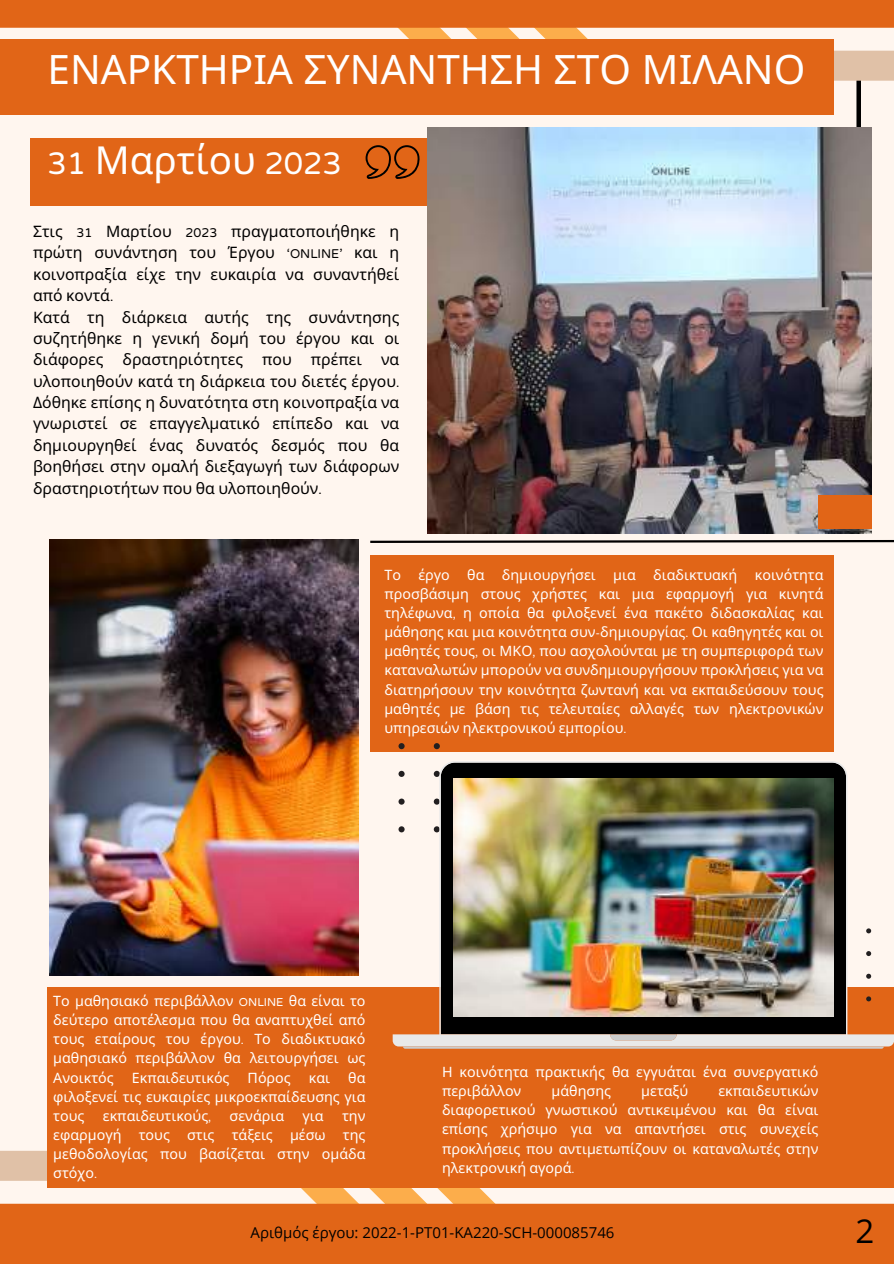
<style>
.page{position:relative;width:894px;height:1264px;background:#fff}
.page>*{position:absolute;margin:0;border:0;box-sizing:border-box;transform-origin:0 0}
.t1{font:40.5px "Noto Sans";color:#fff}
.t2{font:38.55px "Noto Sans";color:#fff}
.t3{font:33px "Open Sans";color:#000}
.t4{font:15.75px/21.3px "Noto Sans";color:#000}
.t5{font:15px "Open Sans";color:#000}
.t6{font:14.25px/19.2px "Noto Sans";color:#fff;text-align:justify}
.s1{font-family:"NTR"}
</style>
<div class="page">
<div style="left:0;top:0;width:893px;height:1263px;background:#fff6ef"></div>
<svg style="left:856px;top:82px;width:4px;height:45px"></svg>
<svg style="left:0;top:0;width:893px;height:82px"></svg>
<div style="left:0;top:39px;width:833px;height:76px;background:#e16517"></div>
<div style="left:30px;top:138px;width:499px;height:67px;background:#e16517"></div>
<img style="left:427px;top:127px;width:444px;height:406px">
<svg style="left:0;top:1150px;width:495px;height:53px"></svg>
<div style="left:0;top:1203px;width:893px;height:60px;background:#e16517"></div>
<svg style="left:365px;top:145px;width:54px;height:34px"></svg>
<div style="left:818px;top:495px;width:53px;height:33px;background:#e16517"></div>
<img style="left:49px;top:539px;width:310px;height:436px">
<div style="left:370px;top:555px;width:463px;height:197px;background:#e16517"></div>
<svg style="left:370px;top:540px;width:523px;height:3px"></svg>
<div style="left:47px;top:987px;width:846px;height:201px;background:#e16517"></div>
<svg style="left:398px;top:743px;width:42px;height:7px"></svg>
<svg style="left:392px;top:761px;width:501px;height:285px"></svg>
<svg style="left:610px;top:1034px;width:66px;height:6px"></svg>
<svg style="left:403px;top:1046px;width:480px;height:2px"></svg>
<img style="left:453px;top:778px;width:379px;height:238px">
<h1 class="t1" style="left:47px;top:41px;width:759px">ΕΝΑΡΚΤΗΡΙΑ ΣΥΝΑΝΤΗΣΗ ΣΤΟ ΜΙΛΑΝΟ</h1>
<h2 class="t2" style="left:47px;top:133px;width:296px"><span class="s1">31</span> Μαρτίου <span class="s1">2023</span></h2>
<p class="t4" style="left:33px;top:220px;width:368px">Στις <span class="s1">31</span> Μαρτίου <span class="s1">2023</span> πραγματοποιήθηκε η πρώτη συνάντηση του Έργου <span class="s1">‘ONLINE’</span> και η κοινοπραξία είχε την ευκαιρία να συναντήθεί από κοντά<span class="s1">.<br></span>Κατά τη διάρκεια αυτής της συνάντησης συζητήθηκε η γενική δομή του έργου και οι διάφορες δραστηριότητες που πρέπει να υλοποιηθούν κατά τη διάρκεια του διετές έργου<span class="s1">.<br></span>Δόθηκε επίσης η δυνατότητα στη κοινοπραξία να γνωριστεί σε επαγγελματικό επίπεδο και να δημιουργηθεί ένας δυνατός δεσμός που θα βοηθήσει στην ομαλή διεξαγωγή των διάφορων δραστηριοτήτων που θα υλοποιηθούν<span class="s1">.</span></p>
<p class="t6" style="left:384px;top:564px;width:440px">Το έργο θα δημιουργήσει μια διαδικτυακή κοινότητα προσβάσιμη στους χρήστες και μια εφαρμογή για κινητά τηλέφωνα<span class="s1">,</span> η οποία θα φιλοξενεί ένα πακέτο διδασκαλίας και μάθησης και μια κοινότητα συν<span class="s1">-</span>δημιουργίας<span class="s1">.</span> Οι καθηγητές και οι μαθητές τους<span class="s1">,</span> οι ΜΚΟ<span class="s1">,</span> που ασχολούνται με τη συμπεριφορά των καταναλωτών μπορούν να συνδημιουργήσουν προκλήσεις για να διατηρήσουν την κοινότητα ζωντανή και να εκπαιδεύσουν τους μαθητές με βάση τις τελευταίες αλλαγές των ηλεκτρονικών υπηρεσιών ηλεκτρονικού εμπορίου<span class="s1">.</span></p>
<p class="t6" style="left:53px;top:990px;width:313px">Το μαθησιακό περιβάλλον <span class="s1">ONLINE</span> θα είναι το δεύτερο αποτέλεσμα που θα αναπτυχθεί από τους εταίρους του έργου<span class="s1">.</span> Το διαδικτυακό μαθησιακό περιβάλλον θα λειτουργήσει ως Ανοικτός</p>
<p class="t6" style="left:132px;top:1067px;width:99px">Εκπαιδευτικός</p>
<p class="t6" style="left:247px;top:1067px;width:45px">Πόρος</p>
<p class="t6" style="left:309px;top:1067px;width:23px">και</p>
<p class="t6" style="left:53px;top:1067px;width:313px;text-indent:295px">θα φιλοξενεί τις ευκαιρίες μικροεκπαίδευσης για τους</p>
<p class="t6" style="left:103px;top:1105px;width:110px">εκπαιδευτικούς<span class="s1">,</span></p>
<p class="t6" style="left:229px;top:1105px;width:56px">σενάρια</p>
<p class="t6" style="left:302px;top:1105px;width:23px">για</p>
<p class="t6" style="left:53px;top:1105px;width:313px;text-indent:289px">την εφαρμογή τους στις τάξεις μέσω της μεθοδολογίας που βασίζεται στην ομάδα στόχο<span class="s1">.</span></p>
<p class="t6" style="left:442px;top:1061px;width:378px">Η κοινότητα πρακτικής θα εγγυάται ένα συνεργατικό περιβάλλον</p>
<p class="t6" style="left:442px;top:1080px;width:378px;text-indent:276px">εκπαιδευτικών διαφορετικού γνωστικού αντικειμένου και θα είναι επίσης χρήσιμο για να απαντήσει στις συνεχείς προκλήσεις που αντιμετωπίζουν οι καταναλωτές στην ηλεκτρονική αγορά<span class="s1">.</span></p>
<p class="t6" style="left:551px;top:1080px;width:61px">μάθησης</p>
<p class="t6" style="left:641px;top:1080px;width:48px">μεταξύ</p>
<p class="t5" style="left:250px;top:1221px;width:365px">Αριθμός έργου: 2022-1-PT01-KA220-SCH-000085746</p>
<h3 class="t3" style="left:855px;top:1207px;width:20px">2</h3>
</div>
